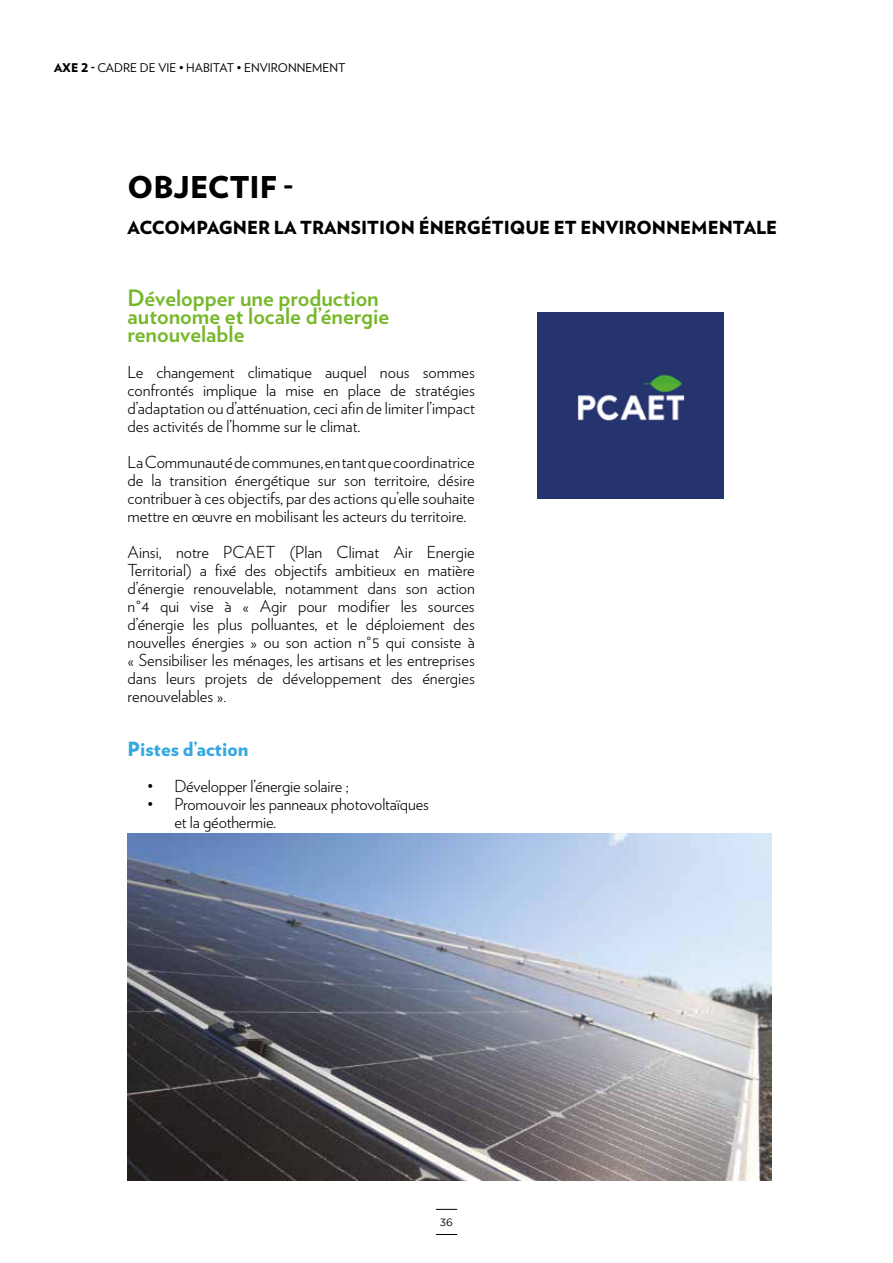
<style>
.page{position:relative;width:893px;height:1263px;background:#fff}
.page>*{position:absolute;margin:0;border:0;box-sizing:border-box;transform-origin:0 0}
.t1{font:900 30px "Verlag";color:#000}
.t2{font:700 22.5px/18px "Verlag";color:#76b82a}
.t3{font:900 19.5px "Verlag";color:#36a9e1}
.t4{font:900 18px "Verlag";color:#000}
.t5{font:300 16.5px/18px "Verlag";color:#000;text-align:justify}
.t6{font:12px "Verlag";color:#000}
.t7{font:10.5px "Gotham";color:#000}
.s1{font-weight:900}
.s2{font-size:15px}
</style>
<div class="page">
<svg style="left:436px;top:1234px;width:21px;height:1px"></svg>
<svg style="left:436px;top:1209px;width:21px;height:1px"></svg>
<img style="left:128px;top:833px;width:643px;height:347px">
<div style="left:537px;top:313px;width:186px;height:186px;background:#25346e"></div>
<p class="t6" style="left:54px;top:58px;width:293px"><span class="s1">AXE 2 -</span> CADRE DE VIE • HABITAT • ENVIRONNEMENT</p>
<h1 class="t1" style="left:128px;top:162px;width:167px">OBJECTIF -</h1>
<p class="t4" style="left:128px;top:213px;width:651px">ACCOMPAGNER LA TRANSITION ÉNERGÉTIQUE ET ENVIRONNEMENTALE</p>
<h2 class="t2" style="left:128px;top:288px;width:263px">Développer une production autonome et locale d’énergie renouvelable</h2>
<p class="t5" style="left:128px;top:362px;width:349px">Le changement climatique auquel nous sommes confrontés implique la mise en place de stratégies d’adaptation ou d’atténuation, ceci afin de limiter l’impact des activités de l’homme sur le climat.</p>
<p class="t5" style="left:128px;top:452px;width:349px">La Communauté de communes, en tant que coordinatrice de la transition énergétique sur son territoire, désire contribuer à ces objectifs, par des actions qu’elle souhaite mettre en œuvre en mobilisant les acteurs du territoire.</p>
<p class="t5" style="left:128px;top:542px;width:349px">Ainsi, notre PCAET (Plan Climat Air Energie Territorial) a fixé des objectifs ambitieux en matière d’énergie renouvelable, notamment dans son action n°4 qui vise à « Agir pour modifier les sources d’énergie les plus polluantes, et le déploiement des nouvelles énergies » ou son action n°5 qui consiste à « Sensibiliser les ménages, les artisans et les entreprises dans leurs projets de développement des énergies renouvelables »<span class="s2">.</span></p>
<p class="t3" style="left:128px;top:733px;width:122px">Pistes d’action</p>
<p class="t5" style="left:147px;top:776px;width:203px">• Développer l’énergie solaire ;</p>
<p class="t5" style="left:174px;top:794px;width:256px;text-indent:-27px">• Promouvoir les panneaux photovoltaïques et la géothermie.</p>
<p class="t7" style="left:440px;top:1216px;width:15px">36</p>
</div>
